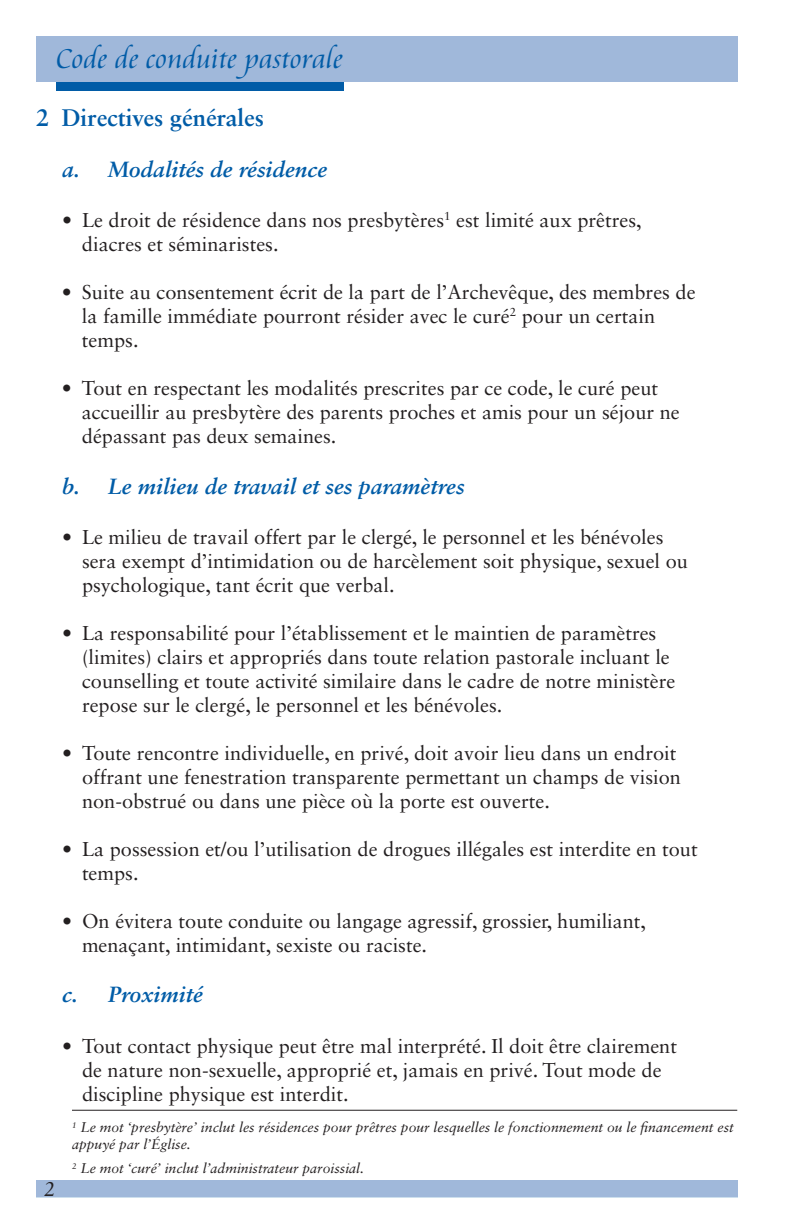
<style>
.page{position:relative;width:792px;height:1224px;background:#fff}
.page>*{position:absolute;margin:0;border:0;box-sizing:border-box;transform-origin:0 0}
.t1{font:300 30px "Cataneo BT";color:#015ca7}
.t2{font:700 24px "Sabon LT Std";color:#015ca7}
.t3{font:italic 700 22px "Sabon LT Std";color:#015ca7}
.t4{font:20px/24px "Sabon LT Std";color:#231f20}
.t5{font:italic 20px "Sabon LT Std";color:#231f20}
.t6{font:italic 14px/16.8px "Sabon LT Std";color:#231f20}
</style>
<div class="page">
<div style="left:56px;top:74px;width:288px;height:17px;background:#015ca7"></div>
<div style="left:36px;top:36px;width:702px;height:45px;background:#a0b8da"></div>
<div style="left:36px;top:1181px;width:702px;height:16px;background:#a0b8da"></div>
<hr style="left:72px;top:1110px;width:665px;height:1px;background:#231f20">
<h1 class="t1" style="left:56px;top:40px;width:288px">Code de conduite pastorale</h1>
<p class="t2" style="left:36px;top:103px;width:230px">2 Directives générales</p>
<p class="t3" style="left:62px;top:156px;width:267px">a. Modalités de résidence</p>
<p class="t4" style="left:82px;top:208px;width:561px;text-indent:-20px">• Le droit de résidence dans nos presbytères<sup>1</sup> est limité aux prêtres, diacres et séminaristes.</p>
<p class="t4" style="left:82px;top:280px;width:615px;text-indent:-20px">• Suite au consentement écrit de la part de l’Archevêque, des membres de la famille immédiate pourront résider avec le curé<sup>2</sup> pour un certain temps.</p>
<p class="t4" style="left:82px;top:376px;width:599px;text-indent:-20px">• Tout en respectant les modalités prescrites par ce code, le curé peut accueillir au presbytère des parents proches et amis pour un séjour ne dépassant pas deux semaines.</p>
<p class="t3" style="left:62px;top:473px;width:404px">b. Le milieu de travail et ses paramètres</p>
<p class="t4" style="left:82px;top:525px;width:607px;text-indent:-20px">• Le milieu de travail offert par le clergé, le personnel et les bénévoles sera exempt d’intimidation ou de harcèlement soit physique, sexuel ou psychologique, tant écrit que verbal.</p>
<p class="t4" style="left:82px;top:621px;width:595px;text-indent:-20px">• La responsabilité pour l’établissement et le maintien de paramètres (limites) clairs et appropriés dans toute relation pastorale incluant le counselling et toute activité similaire dans le cadre de notre ministère repose sur le clergé, le personnel et les bénévoles.</p>
<p class="t4" style="left:82px;top:741px;width:600px;text-indent:-20px">• Toute rencontre individuelle, en privé, doit avoir lieu dans un endroit offrant une fenestration transparente permettant un champs de vision non-obstrué ou dans une pièce où la porte est ouverte.</p>
<p class="t4" style="left:82px;top:837px;width:617px;text-indent:-20px">• La possession et/ou l’utilisation de drogues illégales est interdite en tout temps.</p>
<p class="t4" style="left:82px;top:909px;width:566px;text-indent:-20px">• On évitera toute conduite ou langage agressif, grossier, humiliant, menaçant, intimidant, sexiste ou raciste.</p>
<p class="t3" style="left:62px;top:981px;width:142px">c. Proximité</p>
<p class="t4" style="left:82px;top:1034px;width:597px;text-indent:-20px">• Tout contact physique peut être mal interprété. Il doit être clairement de nature non-sexuelle, approprié et, jamais en privé. Tout mode de discipline physique est interdit.</p>
<p class="t6" style="left:72px;top:1119px;width:663px"><sup>1</sup> Le mot ‘presbytère’ inclut les résidences pour prêtres pour lesquelles le fonctionnement ou le financement est appuyé par l’Église.</p>
<p class="t6" style="left:72px;top:1160px;width:294px"><sup>2</sup> Le mot ‘curé’ inclut l’administrateur paroissial.</p>
<p class="t5" style="left:44px;top:1177px;width:13px">2</p>
</div>
